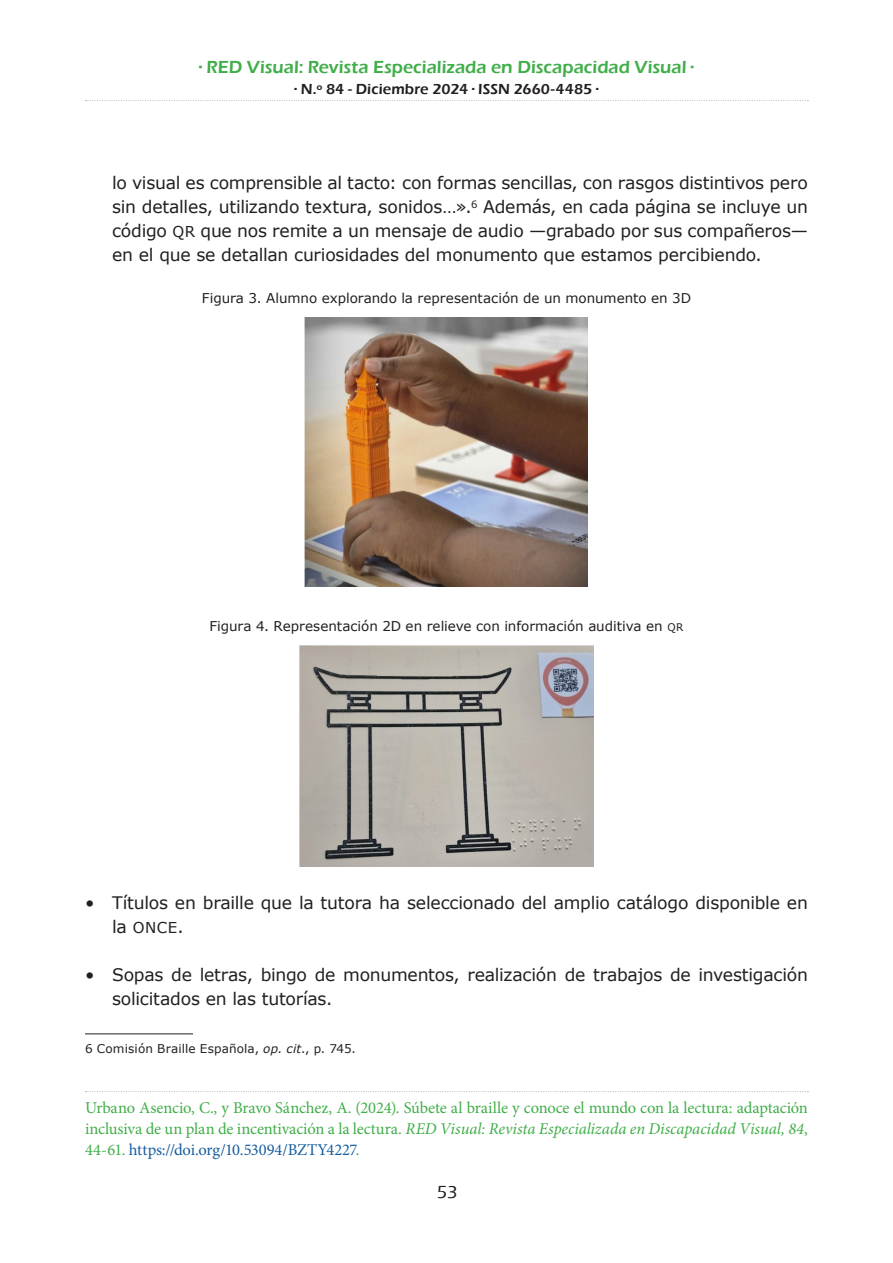
<style>
.page{position:relative;width:893px;height:1263px;background:#fff}
.page>*{position:absolute;margin:0;border:0;box-sizing:border-box;transform-origin:0 0}
.t1{font:600 18px "Eras ITC";color:#40ae49}
.t2{font:500 18px "Eras ITC";color:#231f20}
.t3{font:17.25px/24px "Verdana";letter-spacing:-.015em;color:#231f20;text-align:justify}
.t4{font:16.5px/21px "Minion Pro";letter-spacing:-.01em;color:#40ae49;text-align:justify}
.t5{font:600 15px "Eras ITC";letter-spacing:.005em;color:#231f20}
.t6{font:15px "Verdana";color:#231f20}
.t7{font:13.5px "Verdana";letter-spacing:-.005em;color:#231f20}
.t8{font:12px "Verdana";letter-spacing:.01em;color:#231f20}
.s1{font-size:15px}
.s2{font-size:10.5px}
.s3{font-size:17.25px}
.s4{font-style:italic}
.s5{color:#175d9e}
</style>
<div class="page">
<svg style="left:86px;top:100px;width:722px;height:1px"></svg>
<img style="left:304px;top:318px;width:284px;height:269px">
<img style="left:300px;top:646px;width:293px;height:220px">
<hr style="left:85px;top:1033px;width:108px;height:1px;background:#231f20">
<svg style="left:86px;top:1091px;width:722px;height:1px"></svg>
<p class="t1" style="left:199px;top:56px;width:496px">· RED Visual: Revista Especializada en Discapacidad Visual ·</p>
<p class="t5" style="left:295px;top:80px;width:305px">· N.º 84 - Diciembre 2024 · ISSN 2660-4485 ·</p>
<p class="t3" style="left:112px;top:171px;width:697px">lo visual es comprensible al tacto: con formas sencillas, con rasgos distintivos pero sin detalles, utilizando textura, sonidos…».<sup>6</sup> Además, en cada página se incluye un código <span class="s1">QR</span> que nos remite a un mensaje de audio —grabado por sus compañeros— en el que se detallan curiosidades del monumento que estamos percibiendo.</p>
<p class="t7" style="left:202px;top:289px;width:491px">Figura 3. Alumno explorando la representación de un monumento en 3D</p>
<p class="t7" style="left:209px;top:617px;width:475px">Figura 4. Representación 2D en relieve con información auditiva en <span class="s2">QR</span></p>
<p class="t3" style="left:85px;top:891px;width:724px">• Títulos en braille que la tutora ha seleccionado del amplio catálogo disponible en</p>
<p class="t6" style="left:112px;top:917px;width:73px"><span class="s3">la</span> ONCE<span class="s3">.</span></p>
<p class="t3" style="left:112px;top:963px;width:697px;text-indent:-27px">• Sopas de letras, bingo de monumentos, realización de trabajos de investigación solicitados en las tutorías.</p>
<p class="t8" style="left:85px;top:1040px;width:272px">6 Comisión Braille Española, <span class="s4">op. cit</span>., p. 745.</p>
<p class="t4" style="left:85px;top:1098px;width:724px">Urbano Asencio, C., y Bravo Sánchez, A. (2024). Súbete al braille y conoce el mundo con la lectura: adaptación inclusiva de un plan de incentivación a la lectura. <span class="s4">RED Visual: Revista Especializada en Discapacidad Visual, 84</span>, 44-61. <span class="s5">https://doi.org/10.53094/BZTY4227</span>.</p>
<p class="t2" style="left:437px;top:1181px;width:22px">53</p>
</div>
